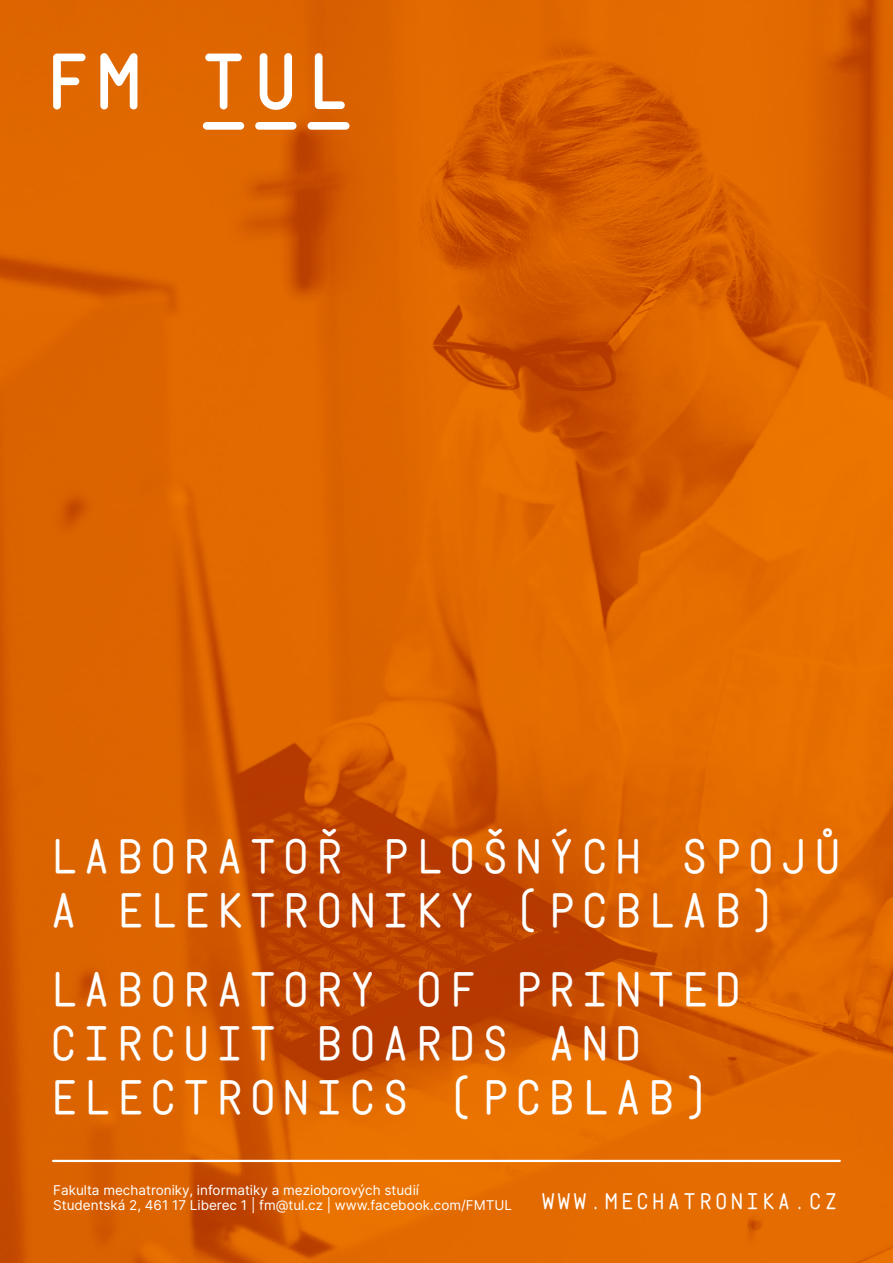
<style>
.page{position:relative;width:893px;height:1263px;background:#fff}
.page>*{position:absolute;margin:0;border:0;box-sizing:border-box;transform-origin:0 0}
.t1{font:45px/54px "TUL Mono";letter-spacing:-.01em;color:#fff}
.t2{font:21px "TUL Mono";color:#fff}
.t3{font:13.5px/15px "Inter";color:#fff}
</style>
<div class="page">
<img style="left:0;top:0;width:893px;height:1263px">
<svg style="left:53px;top:54px;width:33px;height:55px"></svg>
<svg style="left:100px;top:53px;width:37px;height:56px"></svg>
<svg style="left:203px;top:53px;width:146px;height:77px"></svg>
<hr style="left:53px;top:1160px;width:787px;height:2px;background:#fff">
<h1 class="t1" style="left:47px;top:830px;width:799px">LABORATOŘ PLOŠNÝCH SPOJŮ<br>A ELEKTRONIKY (PCBLAB)</h1>
<h1 class="t1" style="left:47px;top:964px;width:699px">LABORATORY OF PRINTED<br>CIRCUIT BOARDS AND<br>ELECTRONICS (PCBLAB)</h1>
<p class="t3" style="left:53px;top:1182px;width:460px">Fakulta mechatroniky, informatiky a mezioborových studií<br>Studentská 2, 461 17 Liberec 1 | fm@tul.cz | www.facebook.com/FMTUL</p>
<h2 class="t2" style="left:541px;top:1188px;width:300px">WWW.MECHATRONIKA.CZ</h2>
</div>
